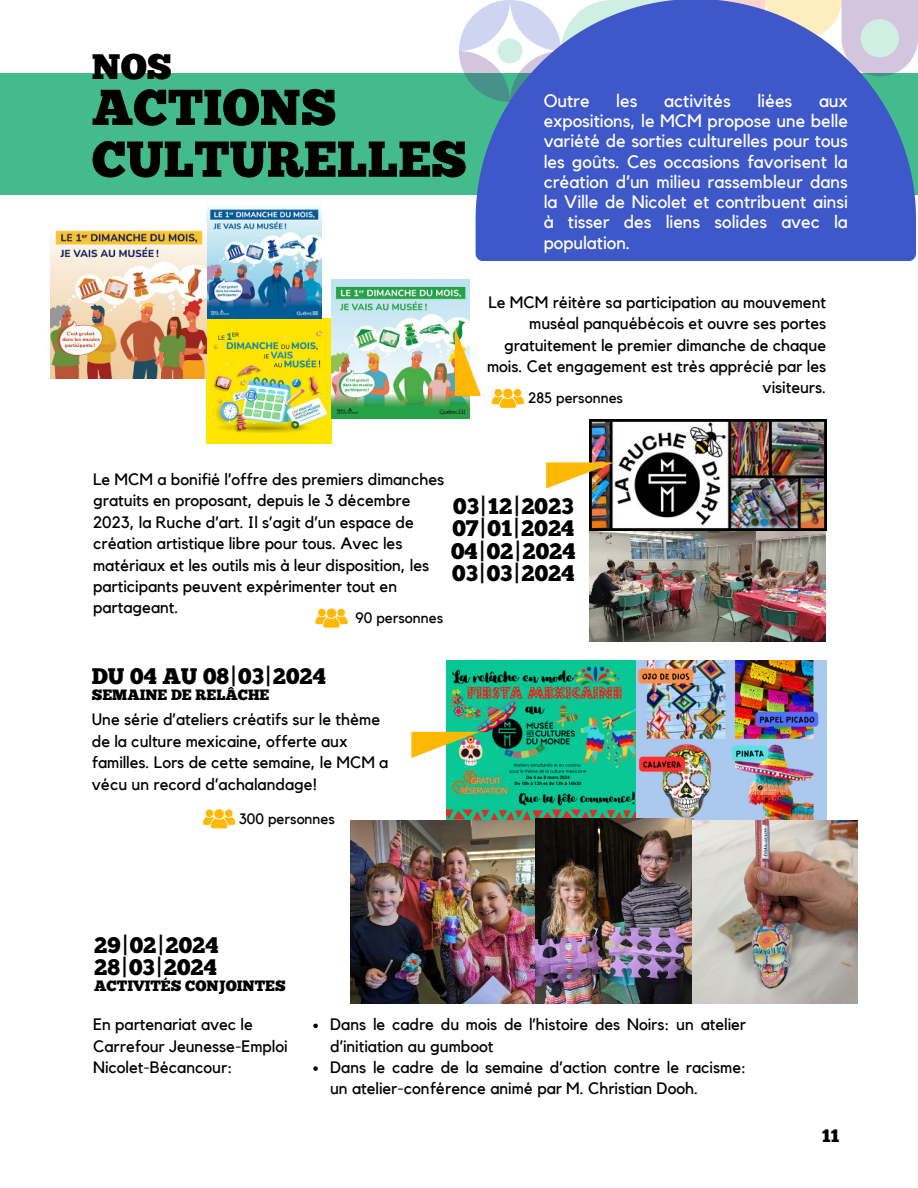
<style>
.page{position:relative;width:918px;height:1188px;background:#fff}
.page>*{position:absolute;margin:0;border:0;box-sizing:border-box;transform-origin:0 0}
.t1{font:50.4px/51.8px "Chunk Five";color:#000}
.t2{font:35.4px "Chunk Five";color:#000}
.t3{font:22.5px/22.5px "Chunk Five";color:#000;text-align:justify}
.t4{font:18px/20.2px "Kollektif";color:#fff;text-align:justify}
.t5{font:18px "Chunk Five";color:#000}
.t6{font:16.5px/21.3px "Kollektif";color:#000}
.t7{font:15px "Chunk Five";color:#000}
.t8{font:15px "Kollektif";color:#000}
</style>
<div class="page">
<img style="left:589px;top:420px;width:238px;height:222px">
<div style="left:0;top:73px;width:918px;height:122px;background:#43bb8d"></div>
<svg style="left:459px;top:0;width:459px;height:89px"></svg>
<svg style="left:476px;top:0;width:440px;height:261px;background:#546eca"></svg>
<img style="left:207px;top:319px;width:125px;height:125px">
<img style="left:331px;top:280px;width:138px;height:138px">
<img style="left:206px;top:207px;width:115px;height:111px">
<img style="left:51px;top:230px;width:155px;height:148px">
<img style="left:446px;top:661px;width:380px;height:158px">
<div style="left:327px;top:608px;width:9px;height:10px;background:#ffb803;border-radius:50%"></div>
<div style="left:318px;top:609px;width:8px;height:7px;background:#ffb803;border-radius:50%"></div>
<div style="left:337px;top:609px;width:8px;height:7px;background:#ffb803;border-radius:50%"></div>
<svg style="left:315px;top:616px;width:33px;height:12px"></svg>
<div style="left:503px;top:389px;width:10px;height:9px;background:#ffb803;border-radius:50%"></div>
<div style="left:494px;top:389px;width:8px;height:8px;background:#ffb803;border-radius:50%"></div>
<div style="left:514px;top:389px;width:7px;height:8px;background:#ffb803;border-radius:50%"></div>
<svg style="left:491px;top:396px;width:33px;height:12px"></svg>
<div style="left:214px;top:809px;width:10px;height:10px;background:#ffb803;border-radius:50%"></div>
<div style="left:206px;top:809px;width:7px;height:8px;background:#ffb803;border-radius:50%"></div>
<div style="left:225px;top:809px;width:8px;height:8px;background:#ffb803;border-radius:50%"></div>
<svg style="left:203px;top:817px;width:32px;height:11px"></svg>
<img style="left:351px;top:819px;width:506px;height:185px">
<svg style="left:455px;top:328px;width:26px;height:68px"></svg>
<svg style="left:546px;top:462px;width:68px;height:26px"></svg>
<svg style="left:411px;top:732px;width:69px;height:26px;background:#c7b754"></svg>
<svg style="left:313px;top:1024px;width:5px;height:4px"></svg>
<svg style="left:313px;top:1066px;width:5px;height:5px"></svg>
<h2 class="t2" style="left:92px;top:45px;width:82px">NOS</h2>
<h1 class="t1" style="left:92px;top:82px;width:377px">ACTIONS<br>CULTURELLES</h1>
<p class="t4" style="left:544px;top:90px;width:47px">Outre</p>
<p class="t4" style="left:616px;top:90px;width:23px">les</p>
<p class="t4" style="left:664px;top:90px;width:68px">activités</p>
<p class="t4" style="left:757px;top:90px;width:36px">liées</p>
<p class="t4" style="left:544px;top:90px;width:306px;text-indent:275px">aux expositions, le MCM propose une belle variété de sorties culturelles pour tous les goûts. Ces occasions favorisent la création d’un milieu rassembleur dans la Ville de Nicolet et contribuent ainsi à tisser des liens solides avec la population.</p>
<p class="t6" style="left:487px;top:292px;width:341px;text-align:right">Le MCM réitère sa participation au mouvement muséal panquébécois et ouvre ses portes gratuitement le premier dimanche de chaque mois. Cet engagement est très apprécié par les visiteurs.</p>
<p class="t8" style="left:528px;top:389px;width:96px">285 personnes</p>
<p class="t6" style="left:93px;top:469px;width:353px">Le MCM a bonifié l’offre des premiers dimanches gratuits en proposant, depuis le 3 décembre 2023, la Ruche d’art. Il s’agit d’un espace de création artistique libre pour tous. Avec les matériaux et les outils mis à leur disposition, les participants peuvent expérimenter tout en partageant.</p>
<h3 class="t3" style="left:451px;top:495px;width:126px">03|12|2023<br>07|01|2024<br>04|02|2024<br>03|03|2024</h3>
<p class="t8" style="left:355px;top:609px;width:89px">90 personnes</p>
<h3 class="t3" style="left:92px;top:665px;width:236px">DU 04 AU 08|03|2024</h3>
<p class="t7" style="left:92px;top:686px;width:179px">SEMAINE DE RELÂCHE</p>
<p class="t6" style="left:92px;top:709px;width:298px">Une série d’ateliers créatifs sur le thème de la culture mexicaine, offerte aux familles. Lors de cette semaine, le MCM a vécu un record d’achalandage!</p>
<p class="t8" style="left:239px;top:810px;width:98px">300 personnes</p>
<h3 class="t3" style="left:94px;top:934px;width:126px">29|02|2024<br>28|03|2024</h3>
<p class="t7" style="left:94px;top:977px;width:193px">ACTIVITÉS CONJOINTES</p>
<p class="t6" style="left:93px;top:1014px;width:196px">En partenariat avec le<br>Carrefour Jeunesse-Emploi<br>Nicolet-Bécancour:</p>
<p class="t6" style="left:330px;top:1014px;width:418px">Dans le cadre du mois de l’histoire des Noirs: un atelier d’initiation au gumboot<br>Dans le cadre de la semaine d’action contre le racisme: un atelier-conférence animé par M. Christian Dooh.</p>
<p class="t5" style="left:822px;top:1125px;width:19px">11</p>
</div>
